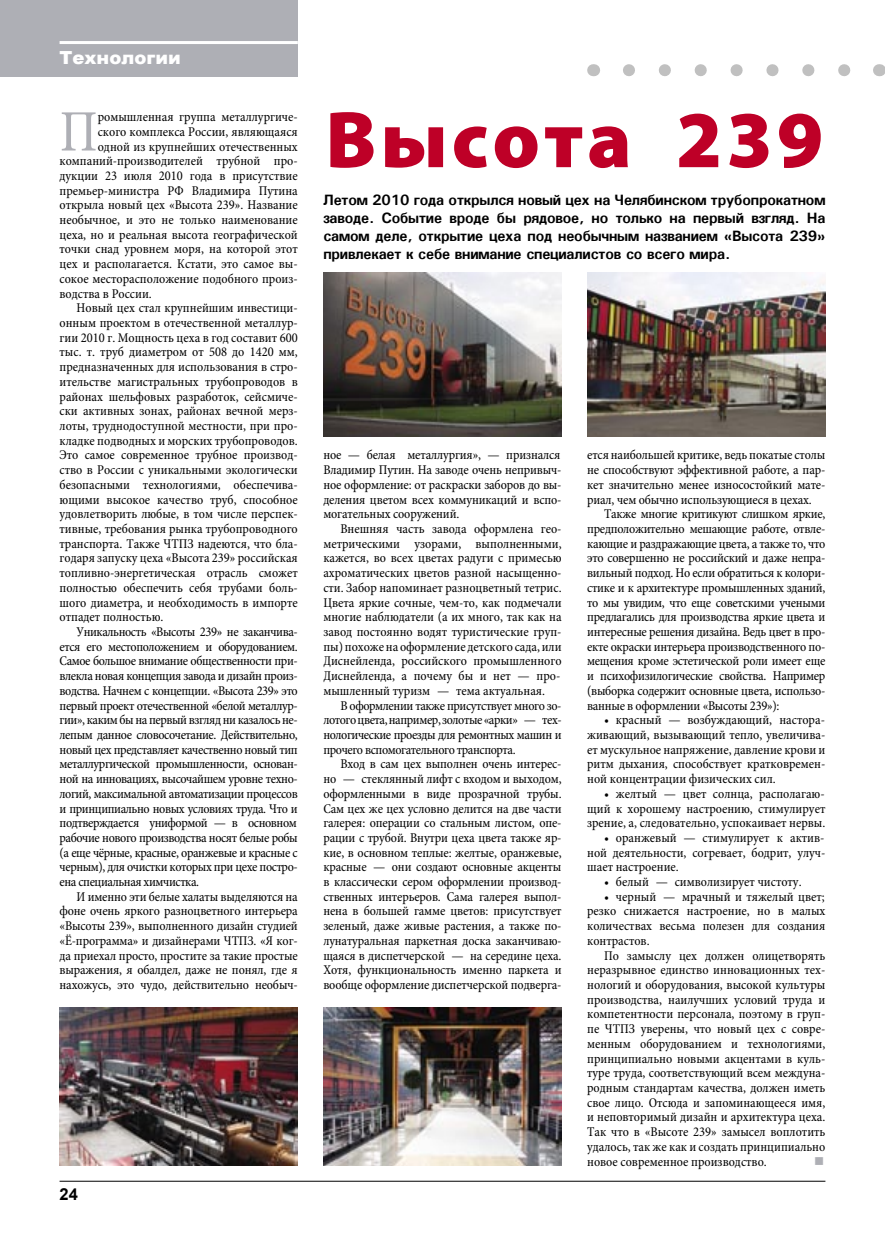
<style>
.page{position:relative;width:885px;height:1234px;background:#fff}
.page>*{position:absolute;margin:0;border:0;box-sizing:border-box;transform-origin:0 0}
.PV_Zag_Myr{font:900 81px "Myriad Pro";letter-spacing:.05em;color:#be0027}
.PV_osn_M-9{font:condensed 59.25px "Minion Pro";color:#aeafb5}
.PV_kolontit_ArB-12_left{font:900 18px "Arial";color:#fff}
.t1{font:700 16.5px "Arial";color:#000}
.PV_dop_Un{font:700 15px/18px "Univers Cyr";letter-spacing:-.01em;color:#000;text-align:justify}
.PV_osn_M-9-2{font:condensed 13.5px/14.7px "Minion Pro";color:#000;text-align:justify}
.PV_osn_M-9-3{font:13.5px "Wingdings";color:#aeafb5}
</style>
<div class="page">
<div style="left:0;top:0;width:298px;height:77px;background:#aeafb5"></div>
<hr style="left:60px;top:41px;width:238px;height:3px;background:#fff">
<hr style="left:60px;top:1180px;width:765px;height:1px;background:#000">
<svg style="left:628px;top:64px;width:223px;height:12px"></svg>
<svg style="left:593px;top:64px;width:1px;height:12px"></svg>
<svg style="left:878px;top:64px;width:1px;height:12px"></svg>
<img style="left:323px;top:272px;width:238px;height:164px">
<img style="left:60px;top:1007px;width:238px;height:158px">
<img style="left:587px;top:272px;width:238px;height:164px">
<img style="left:323px;top:1007px;width:238px;height:158px">
<p class="PV_kolontit_ArB-12_left" style="left:60px;top:44px;width:123px">Технологии</p>
<p class="PV_osn_M-9" style="left:60px;top:96px;width:40px">П</p>
<p class="PV_osn_M-9-2" style="left:98px;top:110px;width:201px">ромышленная группа металлургиче-</p>
<p class="PV_osn_M-9-2" style="left:98px;top:125px;width:201px">ского комплекса России, являющаяся</p>
<p class="PV_osn_M-9-2" style="left:98px;top:139px;width:201px">одной из крупнейших отечественных</p>
<p class="PV_osn_M-9-2" style="left:60px;top:154px;width:240px">компаний-производителей трубной про-</p>
<p class="PV_osn_M-9-2" style="left:60px;top:169px;width:240px">дукции 23 июля 2010 года в присутствие</p>
<p class="PV_osn_M-9-2" style="left:60px;top:183px;width:240px">премьер-министра РФ Владимира Путина</p>
<p class="PV_osn_M-9-2" style="left:60px;top:198px;width:240px">открыла новый цех «Высота 239». Название</p>
<p class="PV_osn_M-9-2" style="left:60px;top:213px;width:240px">необычное, и это не только наименование</p>
<p class="PV_osn_M-9-2" style="left:60px;top:227px;width:240px">цеха, но и реальная высота географической</p>
<p class="PV_osn_M-9-2" style="left:60px;top:242px;width:240px">точки снад уровнем моря, на которой этот</p>
<p class="PV_osn_M-9-2" style="left:60px;top:257px;width:240px">цех и располагается. Кстати, это самое вы-</p>
<p class="PV_osn_M-9-2" style="left:60px;top:272px;width:240px">сокое месторасположение подобного произ-</p>
<p class="PV_osn_M-9-2" style="left:60px;top:286px;width:94px">водства в России.</p>
<p class="PV_osn_M-9-2" style="left:60px;top:301px;width:240px;text-indent:17px">Новый цех стал крупнейшим инвестици&shy;онным проектом в отечественной металлур&shy;гии 2010 г. Мощность цеха в год составит 600 тыс. т. труб диаметром от 508 до 1420 мм, предназначенных для использования в стро&shy;ительстве магистральных трубопроводов в районах шельфовых разработок, сейсмиче&shy;ски активных зонах, районах вечной мерз&shy;лоты, труднодоступной местности, при про&shy;кладке подводных и морских трубопроводов.<br>Это самое современное трубное производ&shy;ство в России с уникальными экологически безопасными технологиями, обеспечива&shy;ющими высокое качество труб, способное удовлетворить любые, в том числе перспек&shy;тивные, требования рынка трубопроводного транспорта. Также ЧТПЗ надеются, что бла&shy;годаря запуску цеха «Высота 239» российская топливно-энергетическая отрасль сможет полностью обеспечить себя трубами боль&shy;шого диаметра, и необходимость в импорте отпадет полностью.</p>
<p class="PV_osn_M-9-2" style="left:60px;top:624px;width:240px;text-indent:17px">Уникальность «Высоты 239» не заканчива&shy;ется его местоположением и оборудованием.<br>Самое большое внимание общественности при&shy;влекла новая концепция завода и дизайн произ&shy;водства. Начнем с концепции. «Высота 239» это первый проект отечественной «белой металлур&shy;гии», каким бы на первый взгляд ни казалось не&shy;лепым данное словосочетание. Действительно, новый цех представляет качественно новый тип металлургической промышленности, основан&shy;ной на инновациях, высочайшем уровне техно&shy;логий, максимальной автоматизации процессов и принципиально новых условиях труда. Что и подтверждается униформой — в основном рабочие нового производства носят белые робы (а еще чёрные, красные, оранжевые и красные с черным), для очистки которых при цехе постро&shy;ена специальная химчистка.</p>
<p class="PV_osn_M-9-2" style="left:60px;top:889px;width:240px;text-indent:17px">И именно эти белые халаты выделяются на фоне очень яркого разноцветного интерьера «Высоты 239», выполненного дизайн студией «Ё-программа» и дизайнерами ЧТПЗ. «Я ког&shy;да приехал просто, простите за такие простые выражения, я обалдел, даже не понял, где я нахожусь, это чудо, действительно необыч-</p>
<p class="t1" style="left:60px;top:1182px;width:20px">24</p>
<p class="PV_Zag_Myr" style="left:325px;top:94px;width:499px">Высота 239</p>
<p class="PV_dop_Un" style="left:323px;top:191px;width:503px">Летом 2010 года открылся новый цех на Челябинском трубопрокатном заводе. Событие вроде бы рядовое, но только на первый взгляд. На самом деле, открытие цеха под необычным названием «Высота 239» привлекает к себе внимание специалистов со всего мира.</p>
<p class="PV_osn_M-9-2" style="left:323px;top:448px;width:240px">ное — белая металлургия», — признался Владимир Путин. На заводе очень непривыч&shy;ное оформление: от раскраски заборов до вы&shy;деления цветом всех коммуникаций и вспо&shy;могательных сооружений.</p>
<p class="PV_osn_M-9-2" style="left:323px;top:521px;width:240px;text-indent:17px">Внешняя часть завода оформлена гео&shy;метрическими узорами, выполненными, кажется, во всех цветах радуги с примесью ахроматических цветов разной насыщенно&shy;сти. Забор напоминает разноцветный тетрис.<br>Цвета яркие сочные, чем-то, как подмечали многие наблюдатели (а их много, так как на завод постоянно водят туристические груп&shy;пы) похоже на оформление детского сада, или Диснейленда, российского промышленного Диснейленда, а почему бы и нет — про&shy;мышленный туризм — тема актуальная.</p>
<p class="PV_osn_M-9-2" style="left:323px;top:698px;width:240px;text-indent:17px">В оформлении также присутствует много зо&shy;лотого цвета, например, золотые «арки» — тех&shy;нологические проезды для ремонтных машин и прочего вспомогательного транспорта.</p>
<p class="PV_osn_M-9-2" style="left:323px;top:757px;width:240px;text-indent:17px">Вход в сам цех выполнен очень интерес&shy;но — стеклянный лифт с входом и выходом, оформленными в виде прозрачной трубы.<br>Сам цех же цех условно делится на две части галерея: операции со стальным листом, опе&shy;рации с трубой. Внутри цеха цвета также яр&shy;кие, в основном теплые: желтые, оранжевые, красные — они создают основные акценты в классически сером оформлении производ&shy;ственных интерьеров. Сама галерея выпол&shy;нена в большей гамме цветов: присутствует зеленый, даже живые растения, а также по&shy;лунатуральная паркетная доска заканчиваю&shy;щаяся в диспетчерской — на середине цеха.<br>Хотя, функциональность именно паркета и вообще оформление диспетчерской подверга-</p>
<p class="PV_osn_M-9-2" style="left:587px;top:448px;width:240px">ется наибольшей критике, ведь покатые столы не способствуют эффективной работе, а пар&shy;кет значительно менее износостойкий мате&shy;риал, чем обычно использующиеся в цехах.</p>
<p class="PV_osn_M-9-2" style="left:587px;top:507px;width:240px;text-indent:17px">Также многие критикуют слишком яркие, предположительно мешающие работе, отвле&shy;кающие и раздражающие цвета, а также то, что это совершенно не российский и даже непра&shy;вильный подход. Но если обратиться к колори&shy;стике и к архитектуре промышленных зданий, то мы увидим, что еще советскими учеными предлагались для производства яркие цвета и интересные решения дизайна. Ведь цвет в про&shy;екте окраски интерьера производственного по&shy;мещения кроме эстетической роли имеет еще и психофизилогические свойства. Например (выборка содержит основные цвета, использо&shy;ванные в оформлении «Высоты 239»):</p>
<p class="PV_osn_M-9-2" style="left:587px;top:713px;width:240px;text-indent:17px">• красный — возбуждающий, настора&shy;живающий, вызывающий тепло, увеличива&shy;ет мускульное напряжение, давление крови и ритм дыхания, способствует кратковремен&shy;ной концентрации физических сил.</p>
<p class="PV_osn_M-9-2" style="left:587px;top:786px;width:240px;text-indent:17px">• желтый — цвет солнца, располагаю&shy;щий к хорошему настроению, стимулирует зрение, а, следовательно, успокаивает нервы.</p>
<p class="PV_osn_M-9-2" style="left:587px;top:830px;width:240px;text-indent:17px">• оранжевый — стимулирует к актив&shy;ной деятельности, согревает, бодрит, улуч&shy;шает настроение.</p>
<p class="PV_osn_M-9-2" style="left:604px;top:874px;width:199px">• белый — символизирует чистоту.</p>
<p class="PV_osn_M-9-2" style="left:587px;top:889px;width:240px;text-indent:17px">• черный — мрачный и тяжелый цвет; резко снижается настроение, но в малых количествах весьма полезен для создания контрастов.</p>
<p class="PV_osn_M-9-2" style="left:587px;top:948px;width:240px;text-indent:17px">По замыслу цех должен олицетворять неразрывное единство инновационных тех&shy;нологий и оборудования, высокой культуры производства, наилучших условий труда и компетентности персонала, поэтому в груп&shy;пе ЧТПЗ уверены, что новый цех с совре&shy;менным оборудованием и технологиями, принципиально новыми акцентами в куль&shy;туре труда, соответствующий всем междуна&shy;родным стандартам качества, должен иметь свое лицо. Отсюда и запоминающееся имя, и неповторимый дизайн и архитектура цеха.<br>Так что в «Высоте 239» замысел воплотить удалось, так же как и создать принципиально новое современное производство.</p>
<p class="PV_osn_M-9-3" style="left:814px;top:1153px;width:12px">■</p>
</div>
